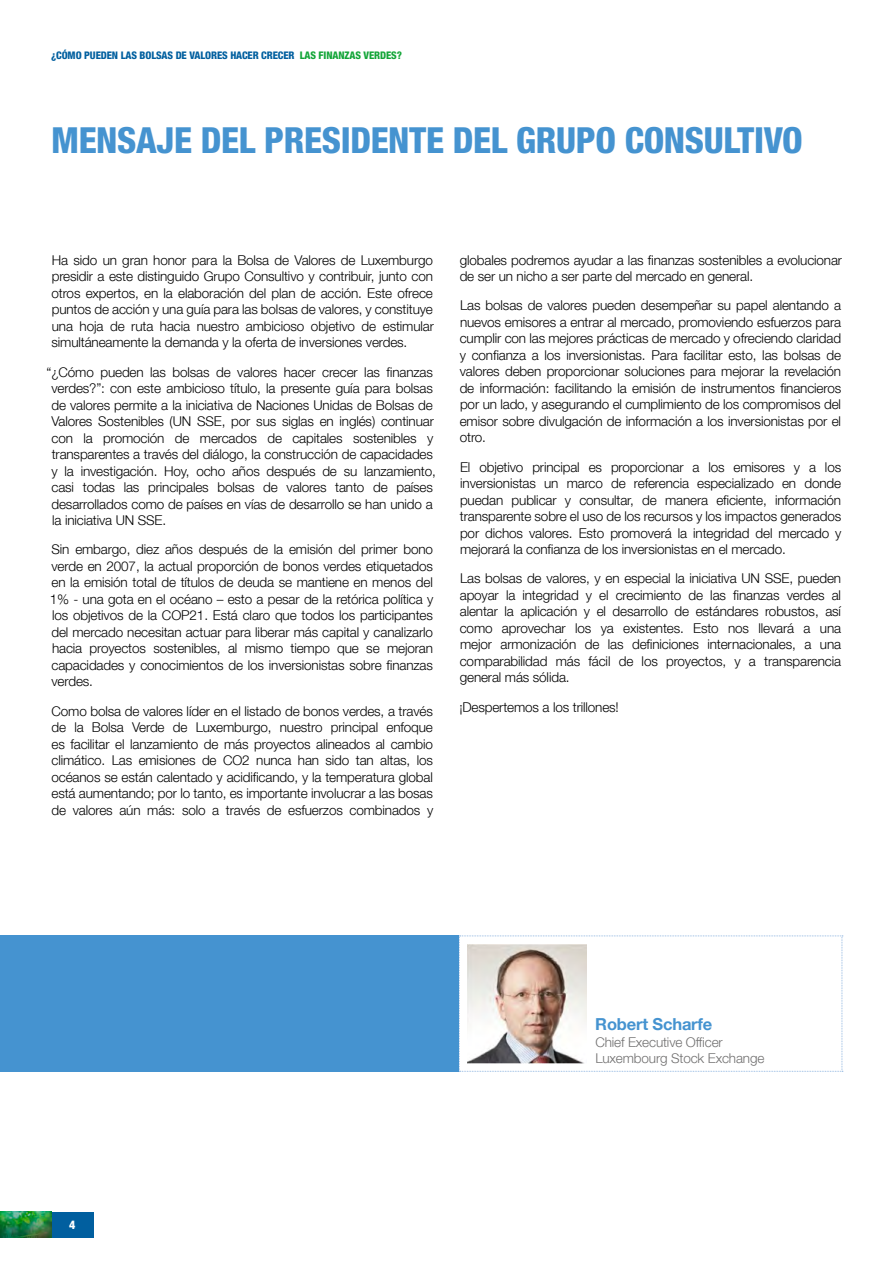
<style>
.page{position:relative;width:893px;height:1263px;background:#fff}
.page>*{position:absolute;margin:0;border:0;box-sizing:border-box;transform-origin:0 0}
.t1{font:800 condensed 36px "Helvetica Neue LT Std";letter-spacing:-.01em;color:#4593d0}
.t2{font:700 16.5px "Helvetica Neue LT Std";letter-spacing:-.01em;color:#4593d0}
.t3{font:300 13.5px/16.5px "Helvetica Neue LT Std";letter-spacing:-.01em;color:#000;text-align:justify}
.t4{font:300 13.5px/16.5px "Helvetica Neue LT Std";letter-spacing:-.01em;color:#706f6f}
.t5{font:800 condensed 12px "Helvetica Neue LT Std";color:#fff}
.t6{font:800 condensed 10.5px "Helvetica Neue LT Std";letter-spacing:-.01em;color:#015f9f}
.s1{color:#13a538}
</style>
<div class="page">
<div style="left:51px;top:1212px;width:43px;height:25px;background:#015f9f"></div>
<img style="left:0;top:1212px;width:51px;height:25px">
<svg style="left:459px;top:935px;width:384px;height:137px"></svg>
<div style="left:0;top:935px;width:459px;height:136px;background:#4593d0"></div>
<p class="t6" style="left:51px;top:48px;width:352px">¿CÓMO PUEDEN LAS BOLSAS DE VALORES HACER CRECER <span class="s1">LAS FINANZAS VERDES?</span></p>
<h1 class="t1" style="left:51px;top:118px;width:753px">MENSAJE DEL PRESIDENTE DEL GRUPO CONSULTIVO</h1>
<p class="t3" style="left:52px;top:251px;width:384px">Ha sido un gran honor para la Bolsa de Valores de Luxemburgo presidir a este distinguido Grupo Consultivo y contribuir, junto con otros expertos, en la elaboración del plan de acción. Este ofrece puntos de acción y una guía para las bolsas de valores, y constituye una hoja de ruta hacia nuestro ambicioso objetivo de estimular simultáneamente la demanda y la oferta de inversiones verdes.</p>
<p class="t3" style="left:51px;top:363px;width:386px;text-align:left;text-indent:-5px">“¿Cómo pueden las bolsas de valores hacer crecer las finanzas verdes?”: con este ambicioso título, la presente guía para bolsas de valores permite a la iniciativa de Naciones Unidas de Bolsas de Valores Sostenibles (UN SSE, por sus siglas en inglés) continuar con la promoción de mercados de capitales sostenibles y transparentes a través del diálogo, la construcción de capacidades y la investigación. Hoy, ocho años después de su lanzamiento, casi todas las principales bolsas de valores tanto de países desarrollados como de países en vías de desarrollo se han unido a la iniciativa UN SSE.</p>
<p class="t3" style="left:50px;top:541px;width:385px">Sin embargo, diez años después de la emisión del primer bono verde en 2007, la actual proporción de bonos verdes etiquetados en la emisión total de títulos de deuda se mantiene en menos del 1% - una gota en el océano – esto a pesar de la retórica política y los objetivos de la COP21. Está claro que todos los participantes del mercado necesitan actuar para liberar más capital y canalizarlo hacia proyectos sostenibles, al mismo tiempo que se mejoran capacidades y conocimientos de los inversionistas sobre finanzas verdes.</p>
<p class="t3" style="left:51px;top:702px;width:383px">Como bolsa de valores líder en el listado de bonos verdes, a través de la Bolsa Verde de Luxemburgo, nuestro principal enfoque es facilitar el lanzamiento de más proyectos alineados al cambio climático. Las emisiones de CO2 nunca han sido tan altas, los océanos se están calentado y acidificando, y la temperatura global está aumentando; por lo tanto, es importante involucrar a las bosas de valores aún más: solo a través de esfuerzos combinados y</p>
<p class="t3" style="left:460px;top:251px;width:384px">globales podremos ayudar a las finanzas sostenibles a evolucionar de ser un nicho a ser parte del mercado en general.</p>
<p class="t3" style="left:460px;top:297px;width:383px">Las bolsas de valores pueden desempeñar su papel alentando a nuevos emisores a entrar al mercado, promoviendo esfuerzos para cumplir con las mejores prácticas de mercado y ofreciendo claridad y confianza a los inversionistas. Para facilitar esto, las bolsas de valores deben proporcionar soluciones para mejorar la revelación de información: facilitando la emisión de instrumentos financieros por un lado, y asegurando el cumplimiento de los compromisos del emisor sobre divulgación de información a los inversionistas por el otro.</p>
<p class="t3" style="left:460px;top:458px;width:383px">El objetivo principal es proporcionar a los emisores y a los inversionistas un marco de referencia especializado en donde puedan publicar y consultar, de manera eficiente, información transparente sobre el uso de los recursos y los impactos generados por dichos valores. Esto promoverá la integridad del mercado y mejorará la confianza de los inversionistas en el mercado.</p>
<p class="t3" style="left:460px;top:570px;width:383px">Las bolsas de valores, y en especial la iniciativa UN SSE, pueden apoyar la integridad y el crecimiento de las finanzas verdes al alentar la aplicación y el desarrollo de estándares robustos, así como aprovechar los ya existentes. Esto nos llevará a una mejor armonización de las definiciones internacionales, a una comparabilidad más fácil de los proyectos, y a transparencia general más sólida.</p>
<p class="t3" style="left:459px;top:698px;width:161px">¡Despertemos a los trillones!</p>
<p class="t5" style="left:69px;top:1217px;width:8px">4</p>
<p class="t2" style="left:595px;top:1014px;width:119px">Robert Scharfe</p>
<p class="t4" style="left:595px;top:1033px;width:171px">Chief Executive Officer<br>Luxembourg Stock Exchange</p>
</div>
